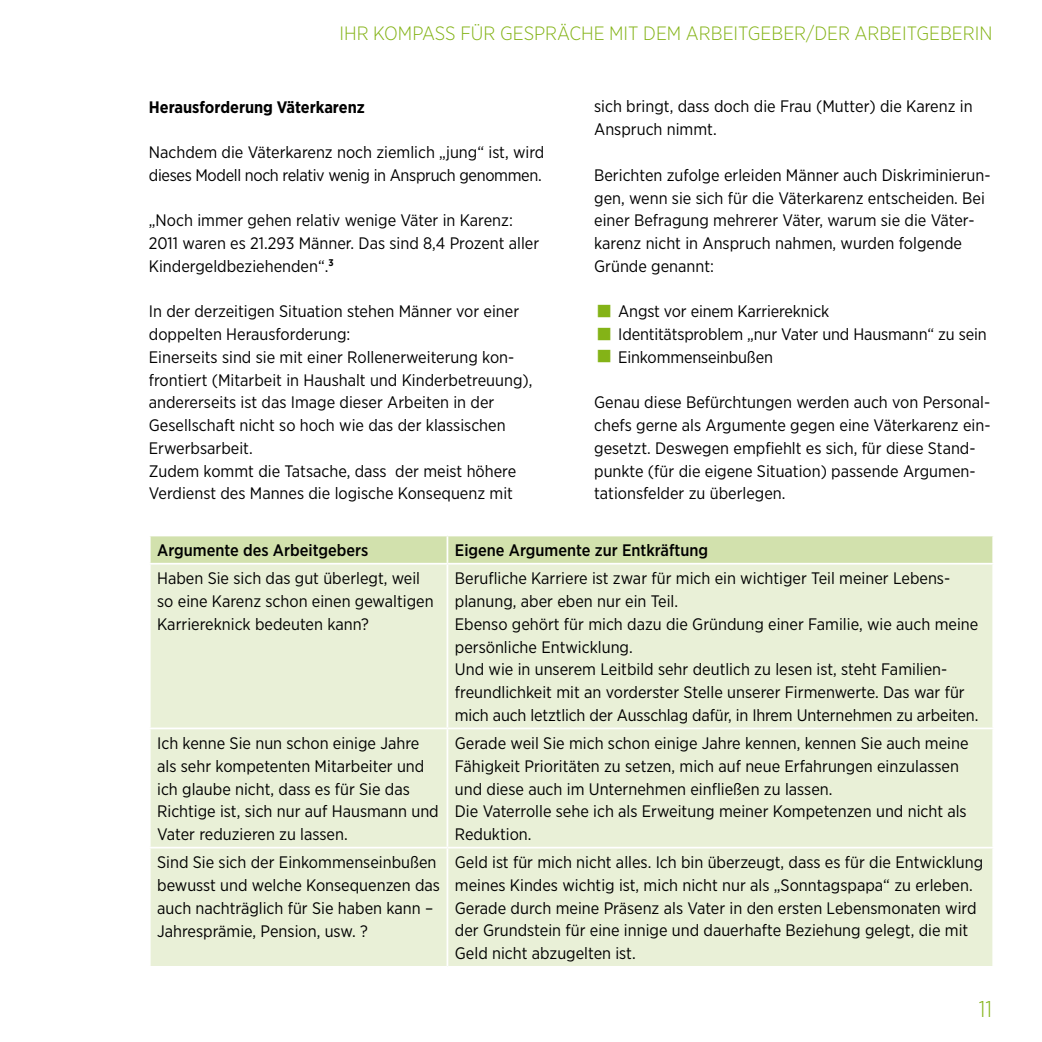
<style>
.page{position:relative;width:1042px;height:1042px;background:#fff}
.page>*{position:absolute;margin:0;border:0;box-sizing:border-box;transform-origin:0 0}
.t1{font:300 22.75px "Gotham Narrow";color:#84b317}
.t2{font:300 19.25px "Gotham Narrow";color:#84b317}
.t3{font:16.62px/22.8px "Gotham Narrow";color:#000}
.t4{font:16.62px/22.8px "Gotham Narrow";letter-spacing:-.02em;color:#000}
.t5{font:500 16.62px "Gotham Narrow";color:#000}
.t6{font:700 16.62px "Gotham Narrow";color:#000}
</style>
<div class="page">
<svg style="left:151px;top:536px;width:841px;height:27px;background:#d2e1ae"></svg>
<div style="left:151px;top:564px;width:841px;height:402px;background:#e9f0d7"></div>
<hr style="left:446px;top:536px;width:2px;height:27px;background:#fff">
<hr style="left:446px;top:564px;width:2px;height:163px;background:#fff">
<hr style="left:149px;top:727px;width:298px;height:2px;background:#fff">
<hr style="left:447px;top:727px;width:547px;height:2px;background:#fff">
<hr style="left:446px;top:729px;width:2px;height:118px;background:#fff">
<hr style="left:149px;top:847px;width:298px;height:1px;background:#fff">
<hr style="left:447px;top:847px;width:547px;height:1px;background:#fff">
<hr style="left:446px;top:848px;width:2px;height:118px;background:#fff">
<p class="t2" style="left:339px;top:22px;width:654px">IHR KOMPASS FÜR GESPRÄCHE MIT DEM ARBEITGEBER/DER ARBEITGEBERI N</p>
<p class="t6" style="left:149px;top:96px;width:217px">Herausforderung Väterkarenz</p>
<p class="t4" style="left:149px;top:140px;width:397px">Nachdem die Väterkarenz noch ziemlich „jung“ ist, wird dieses Modell noch relativ wenig in Anspruch genommen.</p>
<p class="t3" style="left:149px;top:209px;width:392px">„Noch immer gehen relativ wenige Väter in Karenz:<br>2011 waren es 21.293 Männer. Das sind 8,4 Prozent aller<br>Kindergeldbeziehenden“.<sup>3</sup></p>
<p class="t3" style="left:149px;top:300px;width:385px">In der derzeitigen Situation stehen Männer vor einer doppelten Herausforderung:<br>Einerseits sind sie mit einer Rollenerweiterung kon&shy;frontiert (Mitarbeit in Haushalt und Kinderbetreuung), andererseits ist das Image dieser Arbeiten in der Gesellschaft nicht so hoch wie das der klassischen Erwerbsarbeit.<br>Zudem kommt die Tatsache, dass der meist höhere Verdienst des Mannes die logische Konsequenz mit</p>
<p class="t3" style="left:594px;top:95px;width:380px">sich bringt, dass doch die Frau (Mutter) die Karenz in<br>Anspruch nimmt.</p>
<p class="t3" style="left:594px;top:163px;width:398px">Berichten zufolge erleiden Männer auch Diskriminierun&shy;gen, wenn sie sich für die Väterkarenz entscheiden. Bei einer Befragung mehrerer Väter, warum sie die Väter&shy;karenz nicht in Anspruch nahmen, wurden folgende Gründe genannt:</p>
<p class="t3" style="left:618px;top:300px;width:370px">Angst vor einem Karriereknick<br>Identitätsproblem „nur Vater und Hausmann“ zu sein<br>Einkommenseinbußen</p>
<p class="t3" style="left:594px;top:391px;width:398px">Genau diese Befürchtungen werden auch von Personal&shy;chefs gerne als Argumente gegen eine Väterkarenz ein&shy;gesetzt. Deswegen empfiehlt es sich, für diese Stand&shy;punkte (für die eigene Situation) passende Argumen&shy;tationsfelder zu überlegen.</p>
<p class="t5" style="left:157px;top:540px;width:213px">Argumente des Arbeitgebers</p>
<p class="t5" style="left:455px;top:540px;width:255px">Eigene Argumente zur Entkräftung</p>
<p class="t3" style="left:157px;top:567px;width:278px">Haben Sie sich das gut überlegt, weil so eine Karenz schon einen gewaltigen<br>Karriereknick bedeuten kann?</p>
<p class="t3" style="left:455px;top:567px;width:525px">Berufliche Karriere ist zwar für mich ein wichtiger Teil meiner Lebens&shy;planung, aber eben nur ein Teil.<br>Ebenso gehört für mich dazu die Gründung einer Familie, wie auch meine persönliche Entwicklung.<br>Und wie in unserem Leitbild sehr deutlich zu lesen ist, steht Familien&shy;freundlichkeit mit an vorderster Stelle unserer Firmenwerte. Das war für mich auch letztlich der Ausschlag dafür, in Ihrem Unternehmen zu arbeiten.</p>
<p class="t3" style="left:157px;top:731px;width:283px">Ich kenne Sie nun schon einige Jahre als sehr kompetenten Mitarbeiter und ich glaube nicht, dass es für Sie das Richtige ist, sich nur auf Hausmann und Vater reduzieren zu lassen.</p>
<p class="t3" style="left:455px;top:731px;width:515px">Gerade weil Sie mich schon einige Jahre kennen, kennen Sie auch meine Fähigkeit Prioritäten zu setzen, mich auf neue Erfahrungen einzulassen und diese auch im Unternehmen einfließen zu lassen.<br>Die Vaterrolle sehe ich als Erweitung meiner Kompetenzen und nicht als Reduktion.</p>
<p class="t3" style="left:157px;top:850px;width:284px">Sind Sie sich der Einkommenseinbußen bewusst und welche Konsequenzen das auch nachträglich für Sie haben kann – Jahresprämie, Pension, usw. ?</p>
<p class="t3" style="left:455px;top:850px;width:530px">Geld ist für mich nicht alles. Ich bin überzeugt, dass es für die Entwicklung meines Kindes wichtig ist, mich nicht nur als „Sonntagspapa“ zu erleben.<br>Gerade durch meine Präsenz als Vater in den ersten Lebensmonaten wird der Grundstein für eine innige und dauerhafte Beziehung gelegt, die mit Geld nicht abzugelten ist.</p>
<h1 class="t1" style="left:979px;top:995px;width:15px">11</h1>
</div>
